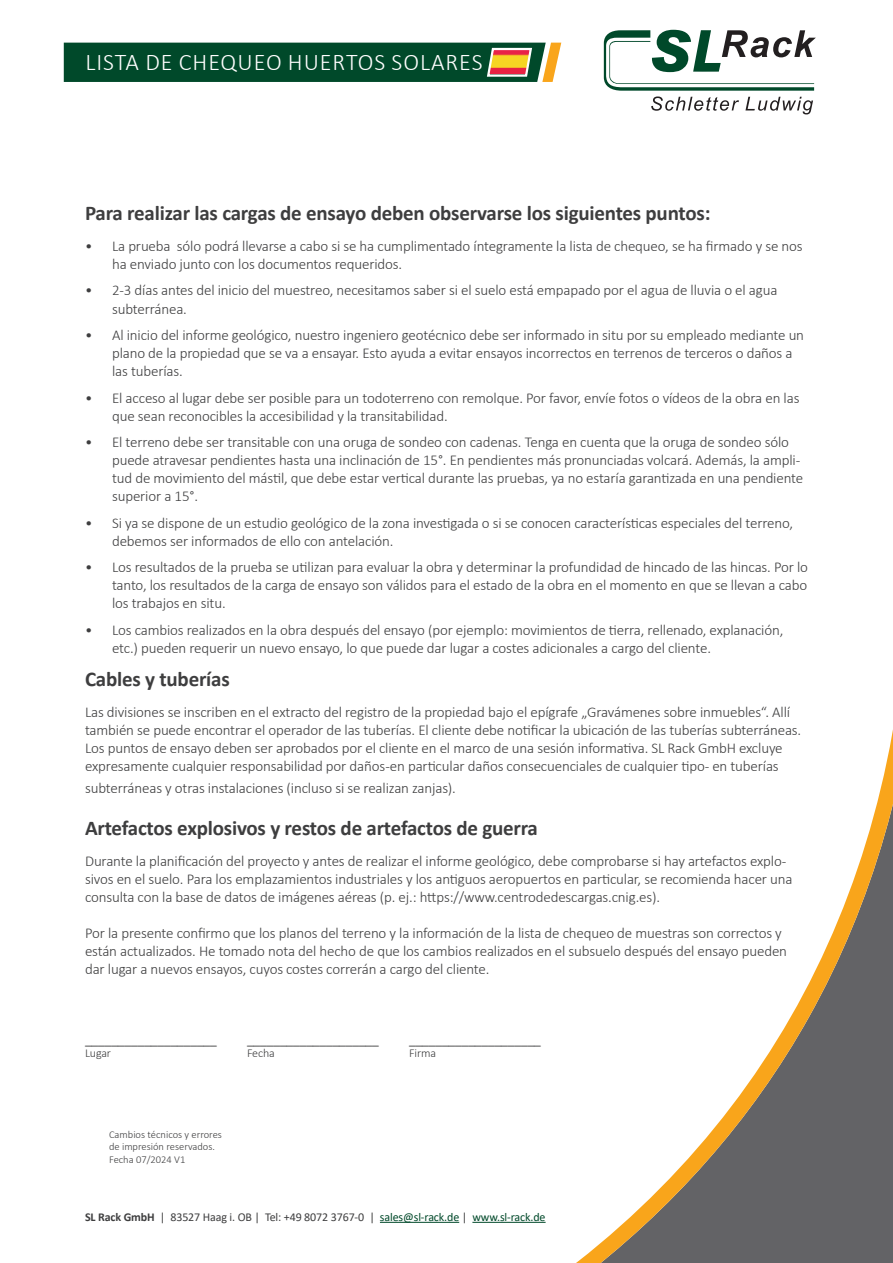
<style>
.page{position:relative;width:893px;height:1263px;background:#fff}
.page>*{position:absolute;margin:0;border:0;box-sizing:border-box;transform-origin:0 0}
.t1{font:300 24px "Calibri";letter-spacing:.04em;color:#fff}
.t2{font:700 21px "Calibri";letter-spacing:-.01em;color:#3e3e3f}
.t3{font:300 15px/18px "Calibri";letter-spacing:-.01em;color:#3e3e3f}
.t4{font:13.5px "Calibri";color:#3e3e3f}
.t5{font:12px "Calibri";letter-spacing:-.01em;color:#3e3e3f}
.t6{font:300 12px "Calibri";letter-spacing:-.01em;color:#3e3e3f}
.t7{font:300 10.5px/12.6px "Calibri";color:#3e3e3f}
.s1{font-weight:700}
.s2{color:#00492a}
</style>
<div class="page">
<svg style="left:576px;top:730px;width:317px;height:533px"></svg>
<svg style="left:604px;top:30px;width:212px;height:84px"></svg>
<hr style="left:380px;top:1222px;width:79px;height:1px;background:#00492a">
<hr style="left:472px;top:1222px;width:74px;height:1px;background:#00492a">
<svg style="left:64px;top:43px;width:497px;height:39px;background:#185331"></svg>
<h1 class="t1" style="left:86px;top:47px;width:399px">LISTA DE CHEQUEO HUERTOS SOLARES</h1>
<h2 class="t2" style="left:85px;top:198px;width:627px">Para realizar las cargas de ensayo deben observarse los siguientes puntos:</h2>
<p class="t3" style="left:112px;top:237px;width:692px;text-indent:-27px">• La prueba sólo podrá llevarse a cabo si se ha cumplimentado íntegramente la lista de chequeo, se ha firmado y se nos ha enviado junto con los documentos requeridos.</p>
<p class="t3" style="left:112px;top:281px;width:667px;text-indent:-27px">• 2-3 días antes del inicio del muestreo, necesitamos saber si el suelo está empapado por el agua de lluvia o el agua subterránea.</p>
<p class="t3" style="left:112px;top:326px;width:694px;text-indent:-27px">• Al inicio del informe geológico, nuestro ingeniero geotécnico debe ser informado in situ por su empleado mediante un plano de la propiedad que se va a ensayar. Esto ayuda a evitar ensayos incorrectos en terrenos de terceros o daños a las tuberías.</p>
<p class="t3" style="left:112px;top:388px;width:689px;text-indent:-27px">• El acceso al lugar debe ser posible para un todoterreno con remolque. Por favor, envíe fotos o vídeos de la obra en las que sean reconocibles la accesibilidad y la transitabilidad.</p>
<p class="t3" style="left:112px;top:433px;width:693px;text-indent:-27px">• El terreno debe ser transitable con una oruga de sondeo con cadenas. Tenga en cuenta que la oruga de sondeo sólo puede atravesar pendientes hasta una inclinación de 15°. En pendientes más pronunciadas volcará. Además, la ampli&shy;tud de movimiento del mástil, que debe estar vertical durante las pruebas, ya no estaría garantizada en una pendiente superior a 15°.</p>
<p class="t3" style="left:112px;top:513px;width:683px;text-indent:-27px">• Si ya se dispone de un estudio geológico de la zona investigada o si se conocen características especiales del terreno, debemos ser informados de ello con antelación.</p>
<p class="t3" style="left:112px;top:558px;width:697px;text-align:justify;text-indent:-27px">• Los resultados de la prueba se utilizan para evaluar la obra y determinar la profundidad de hincado de las hincas. Por lo tanto, los resultados de la carga de ensayo son válidos para el estado de la obra en el momento en que se llevan a cabo los trabajos en situ.</p>
<p class="t3" style="left:112px;top:620px;width:673px;text-indent:-27px">• Los cambios realizados en la obra después del ensayo (por ejemplo: movimientos de tierra, rellenado, explanación, etc.) pueden requerir un nuevo ensayo, lo que puede dar lugar a costes adicionales a cargo del cliente.</p>
<h2 class="t2" style="left:85px;top:664px;width:146px">Cables y tuberías</h2>
<p class="t3" style="left:85px;top:703px;width:718px">Las divisiones se inscriben en el extracto del registro de la propiedad bajo el epígrafe „Gravámenes sobre inmuebles“. Allí también se puede encontrar el operador de las tuberías. El cliente debe notificar la ubicación de las tuberías subterráneas.<br>Los puntos de ensayo deben ser aprobados por el cliente en el marco de una sesión informativa. SL Rack GmbH excluye expresamente cualquier responsabilidad por daños-en particular daños consecuenciales de cualquier tipo- en tuberías</p>
<p class="t3" style="left:85px;top:778px;width:372px">subterráneas y otras instalaciones (incluso si se realizan zanjas).</p>
<h2 class="t2" style="left:85px;top:813px;width:454px">Artefactos explosivos y restos de artefactos de guerra</h2>
<p class="t3" style="left:85px;top:851px;width:709px">Durante la planificación del proyecto y antes de realizar el informe geológico, debe comprobarse si hay artefactos explo&shy;sivos en el suelo. Para los emplazamientos industriales y los antiguos aeropuertos en particular, se recomienda hacer una consulta con la base de datos de imágenes aéreas (p. ej.: https://www.centrodedescargas.cnig.es).</p>
<p class="t3" style="left:85px;top:923px;width:704px">Por la presente confirmo que los planos del terreno y la información de la lista de chequeo de muestras son correctos y están actualizados. He tomado nota del hecho de que los cambios realizados en el subsuelo después del ensayo pueden dar lugar a nuevos ensayos, cuyos costes correrán a cargo del cliente.</p>
<p class="t4" style="left:85px;top:1030px;width:133px">____________________</p>
<p class="t4" style="left:247px;top:1030px;width:133px">____________________</p>
<p class="t4" style="left:409px;top:1030px;width:133px">____________________</p>
<p class="t6" style="left:85px;top:1046px;width:27px">Lugar</p>
<p class="t6" style="left:247px;top:1046px;width:29px">Fecha</p>
<p class="t6" style="left:409px;top:1046px;width:28px">Firma</p>
<p class="t7" style="left:109px;top:1128px;width:115px">Cambios técnicos y errores de impresión reservados.<br>Fecha 07/2024 V1</p>
<p class="t5" style="left:85px;top:1208px;width:462px"><span class="s1">SL Rack GmbH</span> | 83527 Haag i. OB | Tel: +49 8072 3767-0 | <span class="s2">sales@sl-rack.de</span> | <span class="s2">www.sl-rack.de</span></p>
</div>
